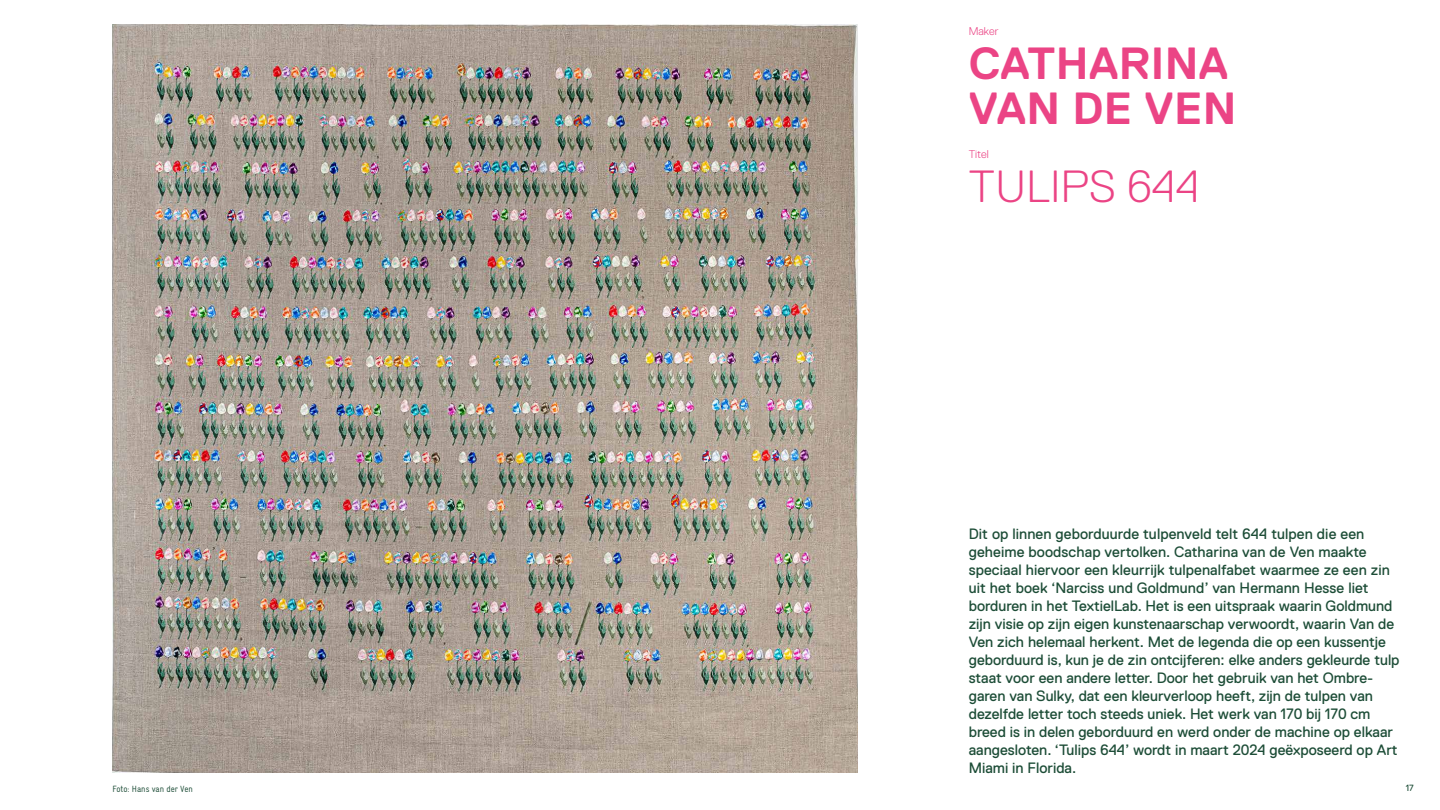
<style>
.page{position:relative;width:1440px;height:810px;background:#fff}
.page>*{position:absolute;margin:0;border:0;box-sizing:border-box;transform-origin:0 0}
.t1{font:700 45px/45px "Replica Std";letter-spacing:.01em;color:#eb4485}
.t2{font:300 45px "Replica Std";letter-spacing:.01em;color:#eb4485}
.t3{font:15px/18px "Replica Std";color:#1d4d37}
.t4{font:300 11.25px "Replica Std";color:#eb4485}
.t5{font:condensed 9px "Gravur LL";color:#1d4d37}
.t6{font:9px "Replica Std";color:#1d4d37}
</style>
<div class="page">
<img style="left:112px;top:25px;width:745px;height:747px">
<p class="t5" style="left:112px;top:783px;width:82px">Foto: Hans van der Ven</p>
<p class="t4" style="left:969px;top:25px;width:31px">Maker</p>
<h1 class="t1" style="left:969px;top:41px;width:269px">CATHARINA<br>VAN DE VEN</h1>
<p class="t4" style="left:969px;top:148px;width:22px">Titel</p>
<h1 class="t2" style="left:969px;top:161px;width:232px">TULIPS 644</h1>
<p class="t3" style="left:969px;top:524px;width:432px">Dit op linnen geborduurde tulpenveld telt 644 tulpen die een geheime boodschap vertolken. Catharina van de Ven maakte speciaal hiervoor een kleurrijk tulpenalfabet waarmee ze een zin uit het boek ‘Narciss und Goldmund’ van Hermann Hesse liet borduren in het TextielLab. Het is een uitspraak waarin Goldmund zijn visie op zijn eigen kunstenaarschap verwoordt, waarin Van de Ven zich helemaal herkent. Met de legenda die op een kussentje geborduurd is, kun je de zin ontcijferen: elke anders gekleurde tulp staat voor een andere letter. Door het gebruik van het Ombre&shy;garen van Sulky, dat een kleurverloop heeft, zijn de tulpen van dezelfde letter toch steeds uniek. Het werk van 170 bij 170 cm breed is in delen geborduurd en werd onder de machine op elkaar aangesloten. ‘Tulips 644’ wordt in maart 2024 geëxposeerd op Art Miami in Florida.</p>
<p class="t6" style="left:1406px;top:783px;width:10px">17</p>
</div>
